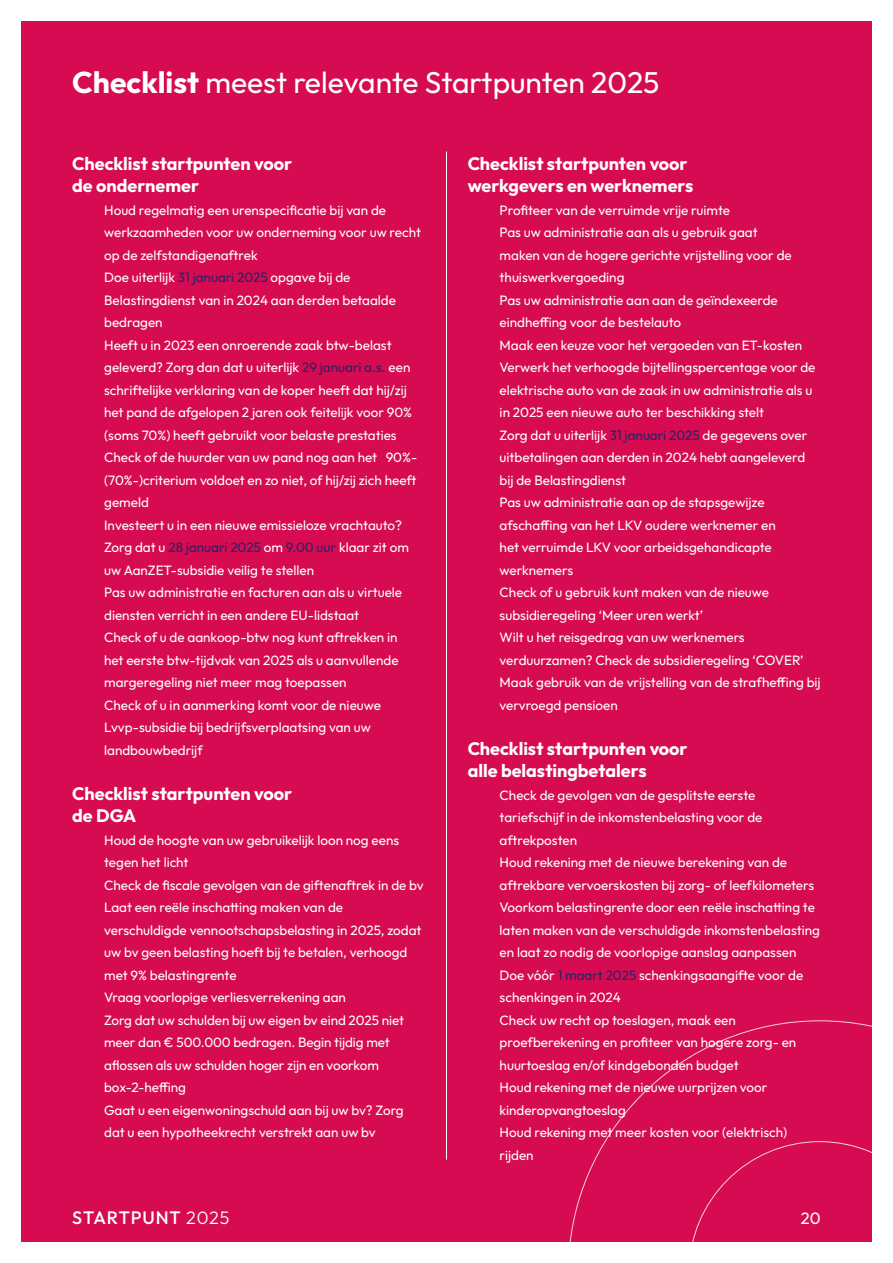
<style>
.page{position:relative;width:893px;height:1263px;background:#fff}
.page>*{position:absolute;margin:0;border:0;box-sizing:border-box;transform-origin:0 0}
.t1{font:30px "Outfit";color:#fff}
.t2{font:700 18px/22.5px "Outfit";color:#fff}
.t3{font:500 18px "Outfit";letter-spacing:.04em;color:#fff}
.t4{font:16.5px "Outfit";color:#fff}
.t5{font:13.5px/22.5px "Outfit";color:#fff}
.s1{font-weight:700}
.s2{color:#282361}
.s3{font-weight:300}
</style>
<div class="page">
<div style="left:21px;top:21px;width:851px;height:1221px;background:#d60b52"></div>
<svg style="left:569px;top:1020px;width:303px;height:222px"></svg>
<hr style="left:446px;top:152px;width:1px;height:1008px;background:#fff">
<h1 class="t1" style="left:72px;top:63px;width:589px"><span class="s1">Checklist</span> meest relevante Startpunten 2025</h1>
<h2 class="t2" style="left:72px;top:153px;width:221px">Checklist startpunten voor de ondernemer</h2>
<p class="t5" style="left:104px;top:199px;width:318px">Houd regelmatig een urenspecificatie bij van de werkzaamheden voor uw onderneming voor uw recht op de zelfstandigenaftrek<br>Doe uiterlijk <span class="s2">31 januari 2025</span> opgave bij de Belastingdienst van in 2024 aan derden betaalde bedragen<br>Heeft u in 2023 een onroerende zaak btw-belast geleverd? Zorg dan dat u uiterlijk <span class="s2">29 januari a.s.</span> een schriftelijke verklaring van de koper heeft dat hij/zij het pand de afgelopen 2 jaren ook feitelijk voor 90% (soms 70%) heeft gebruikt voor belaste prestaties Check of de huurder van uw pand nog aan het 90%- (70%-)criterium voldoet en zo niet, of hij/zij zich heeft gemeld<br>Investeert u in een nieuwe emissieloze vrachtauto?<br>Zorg dat u <span class="s2">28 januari 2025</span> om <span class="s2">9.00 uur</span> klaar zit om uw AanZET-subsidie veilig te stellen<br>Pas uw administratie en facturen aan als u virtuele diensten verricht in een andere EU-lidstaat<br>Check of u de aankoop-btw nog kunt aftrekken in<br>het eerste btw-tijdvak van 2025 als u aanvullende margeregeling niet meer mag toepassen<br>Check of u in aanmerking komt voor de nieuwe Lvvp-subsidie bij bedrijfsverplaatsing van uw landbouwbedrijf</p>
<h2 class="t2" style="left:72px;top:783px;width:221px">Checklist startpunten voor de DGA</h2>
<p class="t5" style="left:104px;top:829px;width:321px">Houd de hoogte van uw gebruikelijk loon nog eens tegen het licht<br>Check de fiscale gevolgen van de giftenaftrek in de bv Laat een reële inschatting maken van de verschuldigde vennootschapsbelasting in 2025, zodat uw bv geen belasting hoeft bij te betalen, verhoogd met 9% belastingrente<br>Vraag voorlopige verliesverrekening aan<br>Zorg dat uw schulden bij uw eigen bv eind 2025 niet meer dan € 500.000 bedragen. Begin tijdig met aflossen als uw schulden hoger zijn en voorkom box-2-heffing<br>Gaat u een eigenwoningschuld aan bij uw bv? Zorg dat u een hypotheekrecht verstrekt aan uw bv</p>
<h2 class="t2" style="left:468px;top:153px;width:227px">Checklist startpunten voor werkgevers en werknemers</h2>
<p class="t5" style="left:500px;top:199px;width:323px">Profiteer van de verruimde vrije ruimte<br>Pas uw administratie aan als u gebruik gaat<br>maken van de hogere gerichte vrijstelling voor de thuiswerkvergoeding<br>Pas uw administratie aan aan de geïndexeerde eindheffing voor de bestelauto<br>Maak een keuze voor het vergoeden van ET-kosten Verwerk het verhoogde bijtellingspercentage voor de elektrische auto van de zaak in uw administratie als u in 2025 een nieuwe auto ter beschikking stelt<br>Zorg dat u uiterlijk <span class="s2">31 januari 2025</span> de gegevens over uitbetalingen aan derden in 2024 hebt aangeleverd bij de Belastingdienst<br>Pas uw administratie aan op de stapsgewijze afschaffing van het LKV oudere werknemer en<br>het verruimde LKV voor arbeidsgehandicapte werknemers<br>Check of u gebruik kunt maken van de nieuwe subsidieregeling ‘Meer uren werkt’<br>Wilt u het reisgedrag van uw werknemers verduurzamen? Check de subsidieregeling ‘COVER’ Maak gebruik van de vrijstelling van de strafheffing bij vervroegd pensioen</p>
<h2 class="t2" style="left:468px;top:738px;width:221px">Checklist startpunten voor alle belastingbetalers</h2>
<p class="t5" style="left:500px;top:784px;width:322px">Check de gevolgen van de gesplitste eerste tariefschijf in de inkomstenbelasting voor de aftrekposten<br>Houd rekening met de nieuwe berekening van de aftrekbare vervoerskosten bij zorg- of leefkilometers Voorkom belastingrente door een reële inschatting te laten maken van de verschuldigde inkomstenbelasting en laat zo nodig de voorlopige aanslag aanpassen Doe vóór <span class="s2">1 maart 2025</span> schenkingsaangifte voor de schenkingen in 2024<br>Check uw recht op toeslagen, maak een proefberekening en profiteer van hogere zorg- en huurtoeslag en/of kindgebonden budget<br>Houd rekening met de nieuwe uurprijzen voor kinderopvangtoeslag<br>Houd rekening met meer kosten voor (elektrisch) rijden</p>
<h2 class="t3" style="left:72px;top:1206px;width:159px">STARTPUNT <span class="s3">2025</span></h2>
<p class="t4" style="left:801px;top:1208px;width:21px">20</p>
</div>
